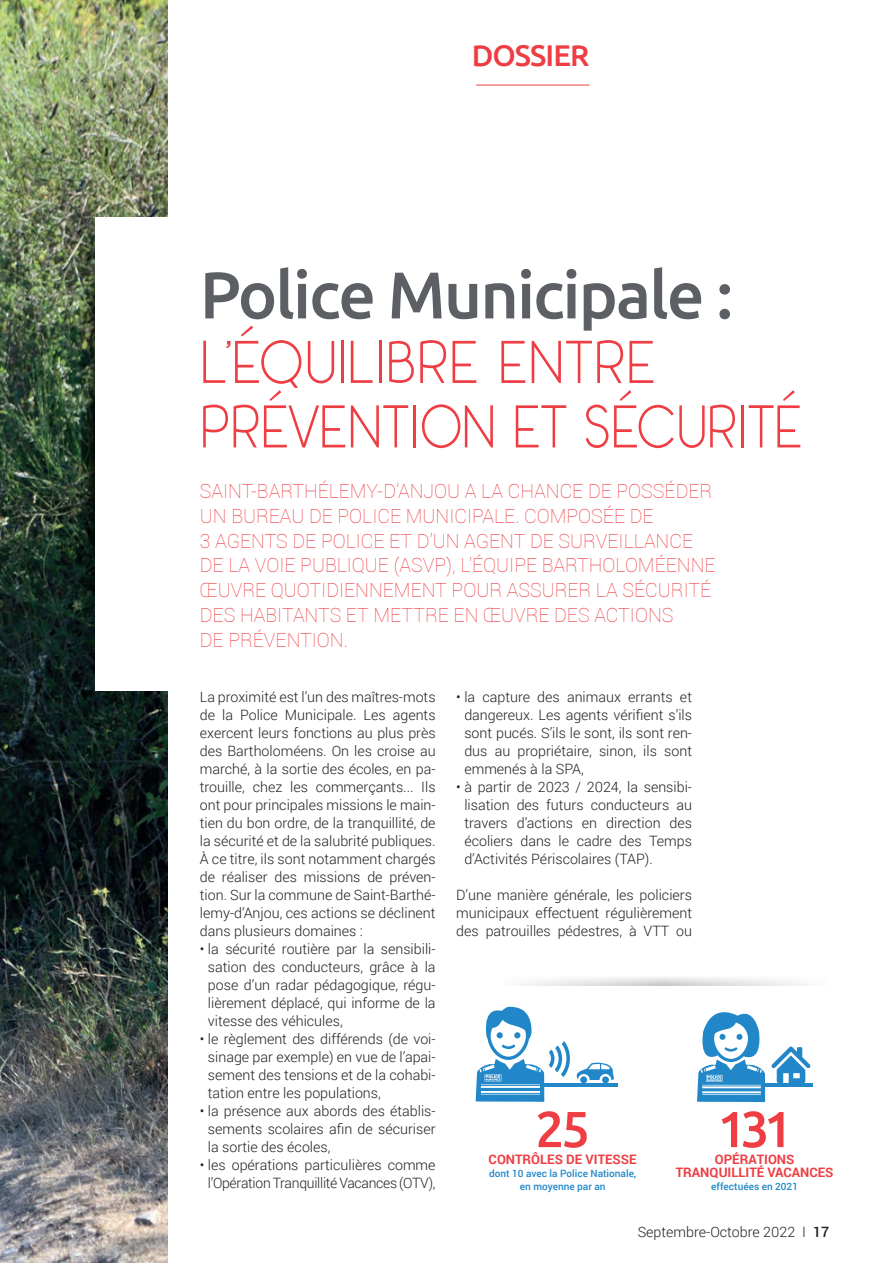
<style>
.page{position:relative;width:893px;height:1263px;background:#fff}
.page>*{position:absolute;margin:0;border:0;box-sizing:border-box;transform-origin:0 0}
.t1{font:500 66px "Ubuntu";letter-spacing:-.03em;color:#5c6065}
.t2{font:300 60px/64.5px "Panama";letter-spacing:-.02em;color:#ee3d43}
.t3{font:500 50.55px "Ubuntu";color:#ee3d43}
.t4{font:500 30px "Ubuntu";letter-spacing:-.03em;color:#ee3d43}
.t5{font:100 19.5px/24.8px "Roboto";color:#ee3d43}
.t6{font:300 14.25px/18px "Roboto";color:#231f20;text-align:justify}
.t7{font:700 13.05px/13.5px "Roboto";color:#ee3d43;text-align:center}
.t8{font:500 10.05px/13px "Roboto";color:#2287c8;text-align:center}
.s1{font-weight:500}
</style>
<div class="page">
<img style="left:0;top:0;width:168px;height:1263px">
<hr style="left:476px;top:85px;width:113px;height:1px;background:#ee3d43">
<img style="left:76px;top:197px;width:21px;height:515px">
<div style="left:95px;top:218px;width:131px;height:473px;background:#fff"></div>
<svg style="left:524px;top:977px;width:278px;height:9px"></svg>
<div style="left:580px;top:1076px;width:7px;height:7px;background:#2287c8;border-radius:50%"></div>
<div style="left:602px;top:1076px;width:7px;height:7px;background:#2287c8;border-radius:50%"></div>
<svg style="left:576px;top:1062px;width:38px;height:19px"></svg>
<hr style="left:542px;top:1084px;width:75px;height:3px;background:#2287c8">
<svg style="left:0;top:1192px;width:21px;height:44px"></svg>
<svg style="left:0;top:1236px;width:56px;height:27px;background:#aeaaac"></svg>
<svg style="left:771px;top:1046px;width:40px;height:37px"></svg>
<hr style="left:763px;top:1084px;width:49px;height:3px;background:#2287c8">
<svg style="left:697px;top:1012px;width:68px;height:90px"></svg>
<svg style="left:476px;top:1006px;width:94px;height:96px"></svg>
<h3 class="t4" style="left:472px;top:36px;width:119px">DOSSIER</h3>
<h1 class="t1" style="left:200px;top:253px;width:535px">Police Municipale :</h1>
<h2 class="t2" style="left:200px;top:328px;width:605px">L’ÉQUILIBRE ENTRE<br>PRÉVENTION ET SÉCURITÉ</h2>
<p class="t5" style="left:200px;top:478px;width:517px">SAINT-BARTHÉLEMY-D’ANJOU A LA CHANCE DE POSSÉDER UN BUREAU DE POLICE MUNICIPALE. COMPOSÉE DE<br>3 AGENTS DE POLICE ET D’UN AGENT DE SURVEILLANCE DE LA VOIE PUBLIQUE (ASVP), L’ÉQUIPE BARTHOLOMÉENNE ŒUVRE QUOTIDIENNEMENT POUR ASSURER LA SÉCURITÉ DES HABITANTS ET METTRE EN ŒUVRE DES ACTIONS<br>DE PRÉVENTION.</p>
<p class="t6" style="left:200px;top:687px;width:237px">La proximité est l’un des maîtres-mots de la Police Municipale. Les agents exercent leurs fonctions au plus près des Bartholoméens. On les croise au marché, à la sortie des écoles, en pa&shy;trouille, chez les commerçants... Ils ont pour principales missions le main&shy;tien du bon ordre, de la tranquillité, de la sécurité et de la salubrité publiques.<br>À ce titre, ils sont notamment chargés de réaliser des missions de préven&shy;tion. Sur la commune de Saint-Barthé&shy;lemy-d’Anjou, ces actions se déclinent dans plusieurs domaines :</p>
<p class="t6" style="left:208px;top:939px;width:229px;text-indent:-8px">• la sécurité routière par la sensibili&shy;sation des conducteurs, grâce à la pose d’un radar pédagogique, régu&shy;lièrement déplacé, qui informe de la vitesse des véhicules,</p>
<p class="t6" style="left:208px;top:1029px;width:229px;text-indent:-8px">• le règlement des différends (de voi&shy;sinage par exemple) en vue de l’apai&shy;sement des tensions et de la cohabi&shy;tation entre les populations,</p>
<p class="t6" style="left:208px;top:1101px;width:229px;text-indent:-8px">• la présence aux abords des établis&shy;sements scolaires afin de sécuriser la sortie des écoles,</p>
<p class="t6" style="left:200px;top:1155px;width:237px;text-align:center">• les opérations particulières comme l’Opération Tranquillité Vacances (OTV),</p>
<p class="t6" style="left:464px;top:687px;width:229px;text-indent:-8px">• la capture des animaux errants et dangereux. Les agents vérifient s’ils sont pucés. S’ils le sont, ils sont ren&shy;dus au propriétaire, sinon, ils sont emmenés à la SPA,</p>
<p class="t6" style="left:464px;top:777px;width:229px;text-indent:-8px">• à partir de 2023 / 2024, la sensibi&shy;lisation des futurs conducteurs au travers d’actions en direction des écoliers dans le cadre des Temps d’Activités Périscolaires (TAP).</p>
<p class="t6" style="left:456px;top:885px;width:237px">D’une manière générale, les policiers municipaux effectuent régulièrement des patrouilles pédestres, à VTT ou</p>
<h3 class="t3" style="left:535px;top:1097px;width:56px">25</h3>
<h3 class="t3" style="left:717px;top:1097px;width:77px">131</h3>
<p class="t7" style="left:489px;top:1152px;width:150px">CONTRÔLES DE VITESSE</p>
<p class="t8" style="left:489px;top:1166px;width:149px">dont 10 avec la Police Nationale, en moyenne par an</p>
<p class="t7" style="left:676px;top:1152px;width:159px">OPÉRATIONS<br>TRANQUILLITÉ VACANCES</p>
<p class="t8" style="left:711px;top:1179px;width:88px">effectuées en 2021</p>
<p class="t6" style="left:638px;top:1222px;width:193px">Septembre-Octobre 2022 I <span class="s1">17</span></p>
</div>
